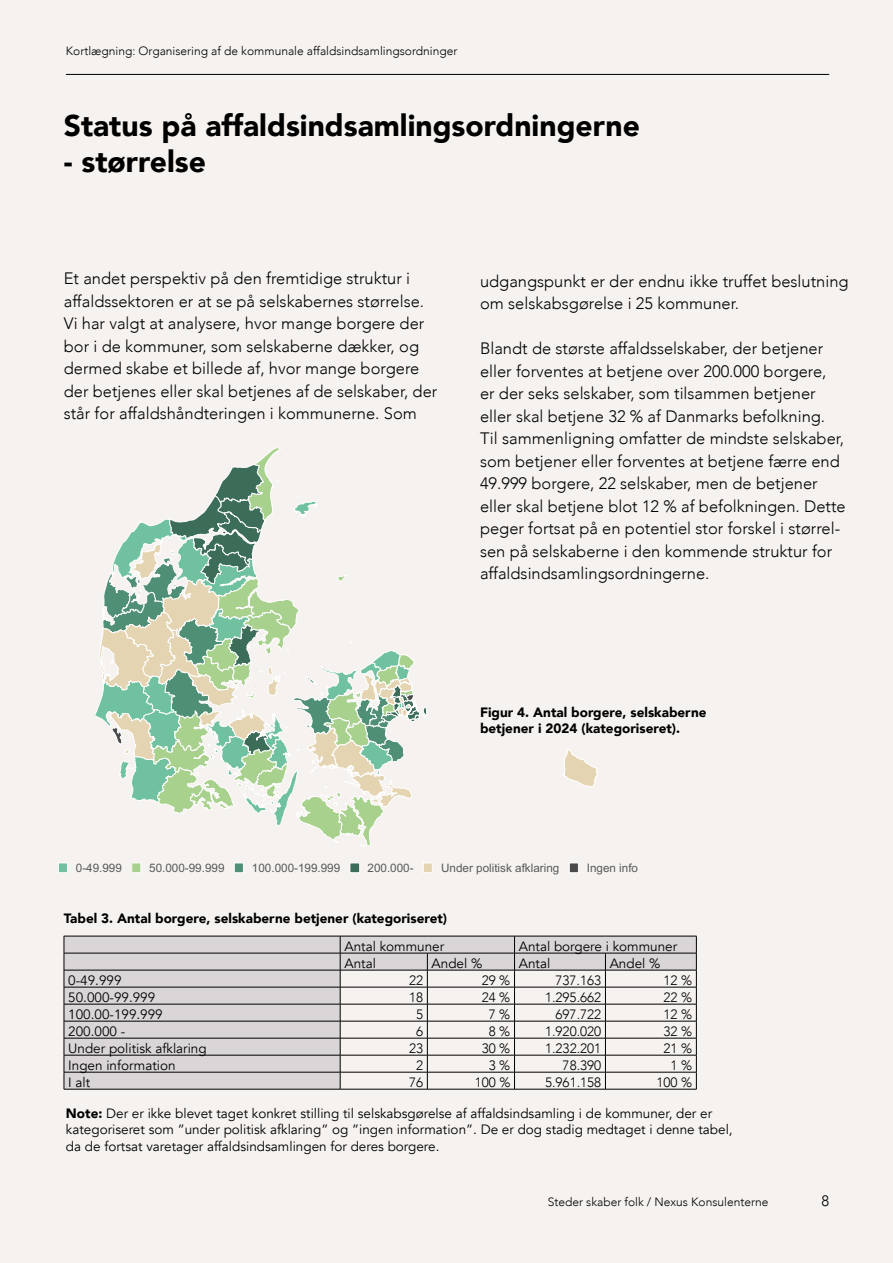
<style>
.page{position:relative;width:893px;height:1263px;background:#f6f2ef}
.page>*{position:absolute;margin:0;border:0;box-sizing:border-box;transform-origin:0 0}
.t1{font:900 30px "Avenir";color:#000}
.t2{font:300 16.5px/22.5px "Avenir";color:#000}
.t3{font:300 15px "Avenir";color:#000}
.t4{font:13.5px/16.2px "Avenir";color:#000}
.t5{font:900 13.5px/16.2px "Avenir";color:#000}
.t6{font:300 13.5px "Avenir";color:#000}
.t7{font:300 12px "Avenir";color:#000}
.t8{font:11.7px "Arial";color:#595959}
.s1{font-weight:900}
</style>
<div class="page">
<hr style="left:66px;top:74px;width:763px;height:1px;background:#000">
<svg style="left:65px;top:937px;width:631px;height:152px;fill:#dad6d7"></svg>
<hr style="left:64px;top:953px;width:276px;height:1px;background:#000">
<hr style="left:340px;top:953px;width:87px;height:1px;background:#000">
<hr style="left:427px;top:953px;width:87px;height:1px;background:#000">
<hr style="left:514px;top:953px;width:91px;height:1px;background:#000">
<hr style="left:605px;top:953px;width:92px;height:1px;background:#000">
<hr style="left:64px;top:970px;width:276px;height:1px;background:#000">
<hr style="left:340px;top:970px;width:87px;height:1px;background:#000">
<hr style="left:427px;top:970px;width:87px;height:1px;background:#000">
<hr style="left:514px;top:970px;width:91px;height:1px;background:#000">
<hr style="left:605px;top:970px;width:92px;height:1px;background:#000">
<hr style="left:64px;top:987px;width:276px;height:1px;background:#000">
<hr style="left:340px;top:987px;width:87px;height:1px;background:#000">
<hr style="left:427px;top:987px;width:87px;height:1px;background:#000">
<hr style="left:514px;top:987px;width:91px;height:1px;background:#000">
<hr style="left:605px;top:987px;width:92px;height:1px;background:#000">
<hr style="left:64px;top:1004px;width:276px;height:1px;background:#000">
<hr style="left:340px;top:1004px;width:87px;height:1px;background:#000">
<hr style="left:427px;top:1004px;width:87px;height:1px;background:#000">
<hr style="left:514px;top:1004px;width:91px;height:1px;background:#000">
<hr style="left:605px;top:1004px;width:92px;height:1px;background:#000">
<hr style="left:64px;top:1021px;width:276px;height:1px;background:#000">
<hr style="left:340px;top:1021px;width:87px;height:1px;background:#000">
<hr style="left:427px;top:1021px;width:87px;height:1px;background:#000">
<hr style="left:514px;top:1021px;width:91px;height:1px;background:#000">
<hr style="left:605px;top:1021px;width:92px;height:1px;background:#000">
<svg style="left:340px;top:937px;width:1px;height:152px"></svg>
<svg style="left:427px;top:953px;width:1px;height:136px"></svg>
<svg style="left:514px;top:937px;width:1px;height:152px"></svg>
<svg style="left:605px;top:953px;width:1px;height:136px"></svg>
<hr style="left:64px;top:1038px;width:276px;height:1px;background:#000">
<hr style="left:340px;top:1038px;width:87px;height:1px;background:#000">
<hr style="left:427px;top:1038px;width:87px;height:1px;background:#000">
<hr style="left:514px;top:1038px;width:91px;height:1px;background:#000">
<hr style="left:605px;top:1038px;width:92px;height:1px;background:#000">
<hr style="left:64px;top:936px;width:276px;height:1px;background:#000">
<hr style="left:340px;top:936px;width:87px;height:1px;background:#000">
<hr style="left:427px;top:936px;width:87px;height:1px;background:#000">
<hr style="left:514px;top:936px;width:91px;height:1px;background:#000">
<hr style="left:605px;top:936px;width:92px;height:1px;background:#000">
<hr style="left:64px;top:1055px;width:276px;height:1px;background:#000">
<hr style="left:340px;top:1055px;width:87px;height:1px;background:#000">
<hr style="left:427px;top:1055px;width:87px;height:1px;background:#000">
<hr style="left:514px;top:1055px;width:91px;height:1px;background:#000">
<hr style="left:605px;top:1055px;width:92px;height:1px;background:#000">
<hr style="left:64px;top:1072px;width:276px;height:1px;background:#000">
<svg style="left:64px;top:936px;width:1px;height:153px"></svg>
<hr style="left:340px;top:1072px;width:87px;height:1px;background:#000">
<hr style="left:427px;top:1072px;width:87px;height:1px;background:#000">
<hr style="left:514px;top:1072px;width:91px;height:1px;background:#000">
<hr style="left:605px;top:1072px;width:92px;height:1px;background:#000">
<svg style="left:696px;top:936px;width:1px;height:153px"></svg>
<hr style="left:64px;top:1089px;width:276px;height:1px;background:#000">
<hr style="left:340px;top:1089px;width:87px;height:1px;background:#000">
<hr style="left:427px;top:1089px;width:87px;height:1px;background:#000">
<hr style="left:514px;top:1089px;width:91px;height:1px;background:#000">
<hr style="left:605px;top:1089px;width:92px;height:1px;background:#000">
<svg style="left:95px;top:448px;width:502px;height:399px"></svg>
<div style="left:58px;top:863px;width:9px;height:10px;background:#6fc19f"></div>
<div style="left:58px;top:863px;width:10px;height:10px;border:1px solid #fff"></div>
<div style="left:132px;top:863px;width:9px;height:10px;background:#a9d18e"></div>
<div style="left:132px;top:863px;width:9px;height:10px;border:1px solid #fff"></div>
<div style="left:234px;top:863px;width:9px;height:10px;background:#4e8f75"></div>
<div style="left:234px;top:863px;width:10px;height:10px;border:1px solid #fff"></div>
<div style="left:350px;top:863px;width:10px;height:10px;background:#3b6d59"></div>
<div style="left:350px;top:863px;width:10px;height:10px;border:1px solid #fff"></div>
<div style="left:423px;top:863px;width:9px;height:10px;background:#e5d4b1"></div>
<div style="left:423px;top:863px;width:9px;height:10px;border:1px solid #fff"></div>
<div style="left:569px;top:863px;width:9px;height:10px;background:#4a4a4a"></div>
<div style="left:569px;top:863px;width:10px;height:10px;border:1px solid #fff"></div>
<div style="left:514px;top:804px;width:257px;height:50px;background:#f6f2ef"></div>
<p class="t7" style="left:66px;top:43px;width:393px">Kortlægning: Organisering af de kommunale affaldsindsamlingsordninger</p>
<h1 class="t1" style="left:64px;top:100px;width:578px">Status på affaldsindsamlingsordningerne</h1>
<h1 class="t1" style="left:64px;top:136px;width:144px">- størrelse</h1>
<p class="t2" style="left:64px;top:267px;width:375px">Et andet perspektiv på den fremtidige struktur i affaldssektoren er at se på selskabernes størrelse.<br>Vi har valgt at analysere, hvor mange borgere der bor i de kommuner, som selskaberne dækker, og dermed skabe et billede af, hvor mange borgere der betjenes eller skal betjenes af de selskaber, der står for affaldshåndteringen i kommunerne. Som</p>
<p class="t2" style="left:480px;top:270px;width:370px">udgangspunkt er der endnu ikke truffet beslutning om selskabsgørelse i 25 kommuner.</p>
<p class="t2" style="left:480px;top:337px;width:367px">Blandt de største affaldsselskaber, der betjener eller forventes at betjene over 200.000 borgere,<br>er der seks selskaber, som tilsammen betjener eller skal betjene 32 % af Danmarks befolkning.<br>Til sammenligning omfatter de mindste selskaber, som betjener eller forventes at betjene færre end 49.999 borgere, 22 selskaber, men de betjener eller skal betjene blot 12 % af befolkningen. Dette peger fortsat på en potentiel stor forskel i størrel&shy;sen på selskaberne i den kommende struktur for affaldsindsamlingsordningerne.</p>
<p class="t5" style="left:480px;top:703px;width:228px">Figur 4. Antal borgere, selskaberne betjener i 2024 (kategoriseret).</p>
<p class="t8" style="left:76px;top:860px;width:48px">0-49.999</p>
<p class="t8" style="left:149px;top:860px;width:77px">50.000-99.999</p>
<p class="t8" style="left:252px;top:860px;width:90px">100.000-199.999</p>
<p class="t8" style="left:368px;top:860px;width:48px">200.000-</p>
<p class="t8" style="left:441px;top:860px;width:120px">Under politisk afklaring</p>
<p class="t8" style="left:587px;top:860px;width:53px">Ingen info</p>
<p class="t5" style="left:64px;top:909px;width:385px">Tabel 3. Antal borgere, selskaberne betjener (kategoriseret)</p>
<p class="t4" style="left:344px;top:939px;width:101px">Antal kommuner</p>
<p class="t4" style="left:519px;top:939px;width:160px">Antal borgere i kommuner</p>
<p class="t4" style="left:344px;top:956px;width:33px">Antal</p>
<p class="t4" style="left:432px;top:956px;width:52px">Andel %</p>
<p class="t4" style="left:519px;top:956px;width:33px">Antal</p>
<p class="t4" style="left:610px;top:956px;width:52px">Andel %</p>
<p class="t4" style="left:68px;top:973px;width:55px">0-49.999</p>
<p class="t6" style="left:409px;top:973px;width:16px">22</p>
<p class="t6" style="left:482px;top:973px;width:30px">29 %</p>
<p class="t6" style="left:556px;top:973px;width:47px">737.163</p>
<p class="t6" style="left:664px;top:973px;width:30px">12 %</p>
<p class="t4" style="left:68px;top:990px;width:89px">50.000-99.999</p>
<p class="t6" style="left:409px;top:990px;width:16px">18</p>
<p class="t6" style="left:482px;top:990px;width:30px">24 %</p>
<p class="t6" style="left:545px;top:990px;width:58px">1.295.662</p>
<p class="t6" style="left:664px;top:990px;width:30px">22 %</p>
<p class="t4" style="left:68px;top:1007px;width:96px">100.00-199.999</p>
<p class="t6" style="left:416px;top:1007px;width:9px">5</p>
<p class="t6" style="left:489px;top:1007px;width:23px">7 %</p>
<p class="t6" style="left:556px;top:1007px;width:47px">697.722</p>
<p class="t6" style="left:664px;top:1007px;width:30px">12 %</p>
<p class="t4" style="left:68px;top:1024px;width:59px">200.000 -</p>
<p class="t6" style="left:416px;top:1024px;width:9px">6</p>
<p class="t6" style="left:489px;top:1024px;width:23px">8 %</p>
<p class="t6" style="left:545px;top:1024px;width:58px">1.920.020</p>
<p class="t6" style="left:664px;top:1024px;width:30px">32 %</p>
<p class="t4" style="left:68px;top:1041px;width:140px">Under politisk afklaring</p>
<p class="t6" style="left:409px;top:1041px;width:16px">23</p>
<p class="t6" style="left:482px;top:1041px;width:30px">30 %</p>
<p class="t6" style="left:545px;top:1041px;width:58px">1.232.201</p>
<p class="t6" style="left:664px;top:1041px;width:30px">21 %</p>
<p class="t4" style="left:68px;top:1058px;width:109px">Ingen information</p>
<p class="t6" style="left:416px;top:1058px;width:9px">2</p>
<p class="t6" style="left:489px;top:1058px;width:23px">3 %</p>
<p class="t6" style="left:563px;top:1058px;width:40px">78.390</p>
<p class="t6" style="left:671px;top:1058px;width:23px">1 %</p>
<p class="t4" style="left:68px;top:1075px;width:24px">I alt</p>
<p class="t6" style="left:409px;top:1075px;width:16px">76</p>
<p class="t6" style="left:475px;top:1075px;width:37px">100 %</p>
<p class="t6" style="left:545px;top:1075px;width:58px">5.961.158</p>
<p class="t6" style="left:657px;top:1075px;width:37px">100 %</p>
<p class="t4" style="left:66px;top:1106px;width:668px"><span class="s1">Note:</span> Der er ikke blevet taget konkret stilling til selskabsgørelse af affaldsindsamling i de kommuner, der er kategoriseret som ”under politisk afklaring” og ”ingen information”. De er dog stadig medtaget i denne tabel, da de fortsat varetager affaldsindsamlingen for deres borgere.</p>
<p class="t7" style="left:548px;top:1194px;width:222px">Steder skaber folk / Nexus Konsulenterne</p>
<p class="t3" style="left:821px;top:1192px;width:9px">8</p>
</div>
